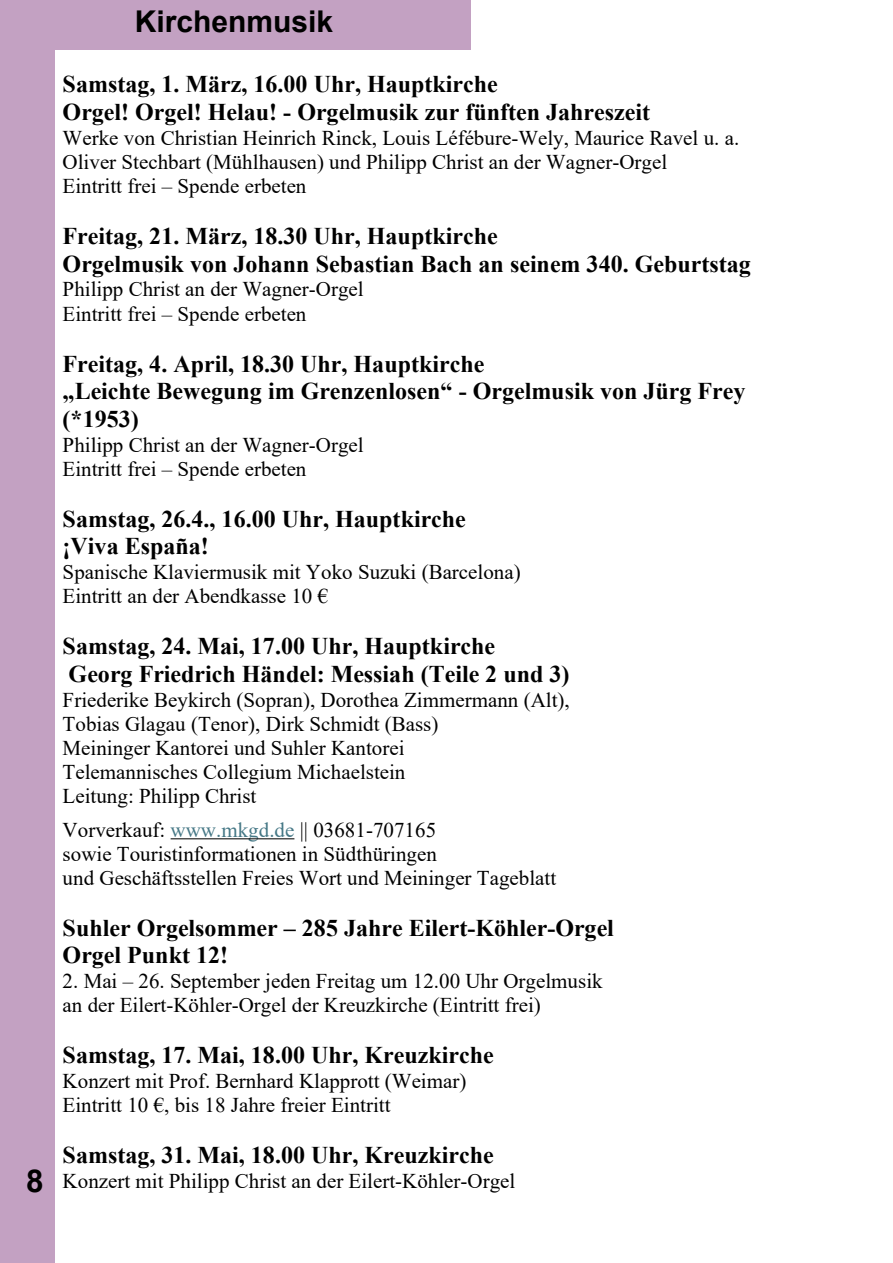
<style>
.page{position:relative;width:893px;height:1263px;background:#fff}
.page>*{position:absolute;margin:0;border:0;box-sizing:border-box;transform-origin:0 0}
.t1{font:700 30px "Arial";color:#000}
.t2{font:700 24px/27.6px "Times New Roman";color:#000}
.t3{font:21px/24.2px "Times New Roman";color:#000}
.s1{color:#467886}
.s2{font-family:"Arial";font-weight:700;font-size:31.5px}
</style>
<div class="page">
<div style="left:0;top:0;width:55px;height:1263px;background:#c3a1c2"></div>
<hr style="left:171px;top:838px;width:123px;height:1px;background:#000">
<div style="left:0;top:0;width:471px;height:50px;background:#c3a1c2"></div>
<h1 class="t1" style="left:135px;top:10px;width:200px">Kirchenmusik</h1>
<p class="t2" style="left:63px;top:73px;width:589px">Samstag, 1. März, 16.00 Uhr, Hauptkirche<br>Orgel! Orgel! Helau! - Orgelmusik zur fünften Jahreszeit</p>
<p class="t3" style="left:63px;top:128px;width:678px">Werke von Christian Heinrich Rinck, Louis Léfébure-Wely, Maurice Ravel u. a.<br>Oliver Stechbart (Mühlhausen) und Philipp Christ an der Wagner-Orgel<br>Eintritt frei – Spende erbeten</p>
<p class="t2" style="left:63px;top:225px;width:690px">Freitag, 21. März, 18.30 Uhr, Hauptkirche<br>Orgelmusik von Johann Sebastian Bach an seinem 340. Geburtstag</p>
<p class="t3" style="left:63px;top:279px;width:303px">Philipp Christ an der Wagner-Orgel<br>Eintritt frei – Spende erbeten</p>
<p class="t2" style="left:63px;top:352px;width:684px">Freitag, 4. April, 18.30 Uhr, Hauptkirche<br>„Leichte Bewegung im Grenzenlosen“ - Orgelmusik von Jürg Frey (*1953)</p>
<p class="t3" style="left:63px;top:435px;width:303px">Philipp Christ an der Wagner-Orgel<br>Eintritt frei – Spende erbeten</p>
<p class="t2" style="left:63px;top:507px;width:405px">Samstag, 26.4., 16.00 Uhr, Hauptkirche ¡Viva España!</p>
<p class="t3" style="left:63px;top:562px;width:460px">Spanische Klaviermusik mit Yoko Suzuki (Barcelona)<br>Eintritt an der Abendkasse 10 €</p>
<p class="t2" style="left:63px;top:635px;width:508px">Samstag, 24. Mai, 17.00 Uhr, Hauptkirche<br>Georg Friedrich Händel: Messiah (Teile 2 und 3)</p>
<p class="t3" style="left:63px;top:690px;width:509px">Friederike Beykirch (Sopran), Dorothea Zimmermann (Alt), Tobias Glagau (Tenor), Dirk Schmidt (Bass)<br>Meininger Kantorei und Suhler Kantorei<br>Telemannisches Collegium Michaelstein<br>Leitung: Philipp Christ</p>
<p class="t3" style="left:63px;top:819px;width:495px">Vorverkauf: <span class="s1">www.mkgd.de</span> || 03681-707165<br>sowie Touristinformationen in Südthüringen<br>und Geschäftsstellen Freies Wort und Meininger Tageblatt</p>
<p class="t2" style="left:63px;top:916px;width:553px">Suhler Orgelsommer – 285 Jahre Eilert-Köhler-Orgel<br>Orgel Punkt 12!</p>
<p class="t3" style="left:63px;top:971px;width:541px">2. Mai – 26. September jeden Freitag um 12.00 Uhr Orgelmusik an der Eilert-Köhler-Orgel der Kreuzkirche (Eintritt frei)</p>
<p class="t2" style="left:63px;top:1044px;width:433px">Samstag, 17. Mai, 18.00 Uhr, Kreuzkirche</p>
<p class="t3" style="left:63px;top:1071px;width:405px">Konzert mit Prof. Bernhard Klapprott (Weimar)<br>Eintritt 10 €, bis 18 Jahre freier Eintritt</p>
<p class="t2" style="left:63px;top:1144px;width:433px">Samstag, 31. Mai, 18.00 Uhr, Kreuzkirche</p>
<p class="t3" style="left:26px;top:1171px;width:491px"><span class="s2">8</span> Konzert mit Philipp Christ an der Eilert-Köhler-Orgel</p>
</div>
